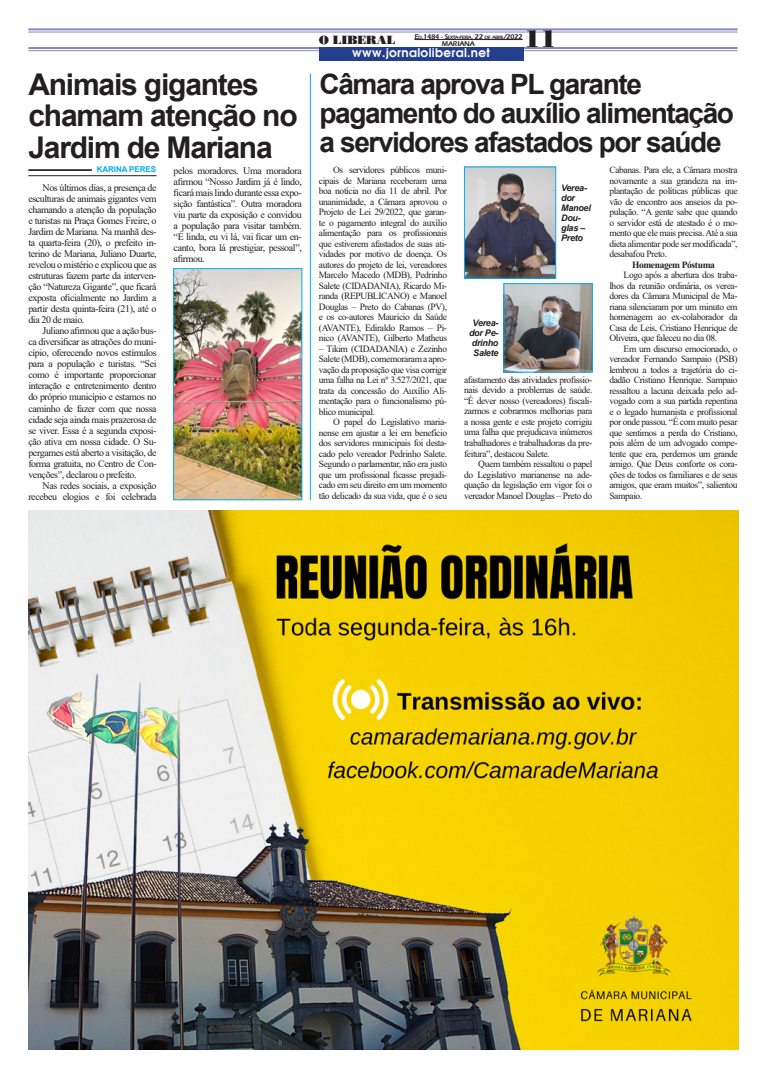
<style>
.page{position:relative;width:766px;height:1078px;background:#fff}
.page>*{position:absolute;margin:0;border:0;box-sizing:border-box;transform-origin:0 0}
.t1{font:700 30px/31px "Arial";letter-spacing:-.04em;color:#231f20}
.t2{font:700 28px/29px "Arial";letter-spacing:-.05em;color:#231f20}
.t3{font:24px "Bodnoff";color:#231f20}
.t4{font:12px "Avalon";letter-spacing:.03em;color:#fff}
.t5{font:12px "Bodnoff";color:#231f20}
.t6{font:10px/11px "Times New Roman";letter-spacing:-.04em;color:#231f20;text-align:justify}
.t7{font:9.5px/10.5px "Times New Roman";letter-spacing:-.04em;color:#231f20;text-align:justify}
.t8{font:700 9.5px "Times New Roman";letter-spacing:-.04em;color:#231f20}
.t9{font:italic 700 9px/10px "Arial";letter-spacing:-.03em;color:#231f20}
.t10{font:700 8px "Arial";letter-spacing:-.005em;color:#00aeef}
.t11{font:7px "Erie Black";letter-spacing:-.06em;color:#231f20}
.t12{font:7px "Erie Black";color:#231f20}
.s1{font-size:4.9px}
</style>
<div class="page">
<hr style="left:28px;top:47px;width:709px;height:2px;background:#8688ba">
<hr style="left:28px;top:50px;width:709px;height:1px;background:#8688ba">
<div style="left:319px;top:47px;width:204px;height:13px;background:#253f8e"></div>
<hr style="left:28px;top:28px;width:709px;height:2px;background:#8688ba">
<hr style="left:28px;top:32px;width:709px;height:1px;background:#8688ba">
<hr style="left:414px;top:39px;width:108px;height:1px;background:#231f20">
<hr style="left:28px;top:169px;width:64px;height:1px;background:#231f20">
<hr style="left:28px;top:170px;width:64px;height:1px;background:#231f20">
<hr style="left:28px;top:175px;width:128px;height:1px;background:#231f20">
<img style="left:28px;top:510px;width:710px;height:539px">
<img style="left:175px;top:270px;width:125px;height:228px">
<div style="left:173px;top:268px;width:129px;height:232px;border:1px solid #00aeef"></div>
<hr style="left:310px;top:74px;width:1px;height:426px;background:#00aeef">
<img style="left:466px;top:169px;width:88px;height:107px">
<div style="left:464px;top:167px;width:92px;height:111px;border:1px solid #00aeef"></div>
<img style="left:505px;top:285px;width:85px;height:85px">
<div style="left:503px;top:283px;width:89px;height:89px;border:1px solid #00aeef"></div>
<p class="t12" style="left:442px;top:39px;width:34px">MARIANA</p>
<h3 class="t3" style="left:524px;top:24px;width:34px">11</h3>
<p class="t5" style="left:319px;top:32px;width:78px">O LIBERAL</p>
<p class="t11" style="left:414px;top:32px;width:110px">E<span class="s1">D</span>.1484 - S<span class="s1">EXTA</span>-<span class="s1">FEIRA</span>, 22 <span class="s1">DE ABRIL</span>/2022</p>
<p class="t4" style="left:352px;top:45px;width:140px">www.jornaloliberal.net</p>
<h1 class="t1" style="left:28px;top:70px;width:271px">Animais gigantes chamam atenção no<br>Jardim de Mariana</h1>
<h2 class="t2" style="left:319px;top:70px;width:416px">Câmara aprova PL garante pagamento do auxílio alimentação a servidores afastados por saúde</h2>
<p class="t6" style="left:28px;top:182px;width:130px;text-indent:14px">Nos últimos dias, a presença de esculturas de animais gigantes vem chamando a atenção da população e turistas na Praça Gomes Freire, o Jardim de Mariana. Na manhã des&shy;ta quarta-feira (20), o prefeito in&shy;terino de Mariana, Juliano Duarte, revelou o mistério e explicou que as estruturas fazem parte da interven&shy;ção “Natureza Gigante”, que ficará exposta oficialmente no Jardim a partir desta quinta-feira (21), até o dia 20 de maio.</p>
<p class="t6" style="left:28px;top:325px;width:130px;text-indent:14px">Juliano afirmou que a ação bus&shy;ca diversificar as atrações do muni&shy;cípio, oferecendo novos estímulos para a população e turistas. “Sei como é importante proporcionar interação e entretenimento dentro do próprio município e estamos no caminho de fazer com que nossa cidade seja ainda mais prazerosa de se viver. Essa é a segunda exposi&shy;ção ativa em nossa cidade. O Su&shy;pergames está aberto a visitação, de forma gratuita, no Centro de Con&shy;venções”, declarou o prefeito.</p>
<p class="t6" style="left:28px;top:479px;width:130px;text-align:right">Nas redes sociais, a exposição recebeu elogios e foi celebrada</p>
<p class="t7" style="left:609px;top:164px;width:130px">Cabanas. Para ele, a Câmara mostra novamente a sua grandeza na im&shy;plantação de políticas públicas que vão de encontro aos anseios da po&shy;pulação. “A gente sabe que quando o servidor está de atestado é o mo&shy;mento que ele mais precisa. Até a sua dieta alimentar pode ser modificada”, desabafou Preto.</p>
<p class="t8" style="left:632px;top:257px;width:84px">Homenagem Póstuma</p>
<p class="t7" style="left:609px;top:269px;width:130px;text-indent:14px">Logo após a abertura dos traba&shy;lhos da reunião ordinária, os verea&shy;dores da Câmara Municipal de Ma&shy;riana silenciaram por um minuto em homenagem ao ex-colaborador da Casa de Leis, Cristiano Henrique de Oliveira, que faleceu no dia 08.</p>
<p class="t7" style="left:609px;top:343px;width:130px;text-indent:14px">Em um discurso emocionado, o vereador Fernando Sampaio (PSB) lembrou a todos a trajetória do ci&shy;dadão Cristiano Henrique. Sampaio ressaltou a lacuna deixada pelo ad&shy;vogado com a sua partida repentina e o legado humanista e profissional por onde passou. “É com muito pesar que sentimos a perda do Cristiano, pois além de um advogado compe&shy;tente que era, perdemos um grande amigo. Que Deus conforte os cora&shy;ções de todos os familiares e de seus amigos, que eram muitos”, salientou Sampaio.</p>
<p class="t6" style="left:173px;top:164px;width:130px">pelos moradores. Uma moradora afirmou “Nosso Jardim já é lindo, ficará mais lindo durante essa expo&shy;sição fantástica”. Outra moradora viu parte da exposição e convidou a população para visitar também. “É linda, eu vi lá, vai ficar um en&shy;canto, bora lá prestigiar, pessoal”, afirmou.</p>
<p class="t7" style="left:319px;top:164px;width:130px;text-indent:14px">Os servidores públicos muni&shy;cipais de Mariana receberam uma boa notícia no dia 11 de abril. Por unanimidade, a Câmara aprovou o Projeto de Lei 29/2022, que garan&shy;te o pagamento integral do auxílio alimentação para os profissionais que estiverem afastados de suas ati&shy;vidades por motivo de doença. Os autores do projeto de lei, vereadores Marcelo Macedo (MDB), Pedrinho Salete (CIDADANIA), Ricardo Mi&shy;randa (REPUBLICANO) e Manoel Douglas – Preto do Cabanas (PV), e os co-autores Maurício da Saúde (AVANTE), Ediraldo Ramos – Pi&shy;nico (AVANTE), Gilberto Matheus</p>
<p class="t7" style="left:319px;top:343px;width:130px">– Tikim (CIDADANIA) e Zezinho Salete (MDB), comemoraram a apro&shy;vação da proposição que visa corrigir uma falha na Lei nº 3.527/2021, que trata da concessão do Auxílio Ali&shy;mentação para o funcionalismo pú&shy;blico municipal.</p>
<p class="t7" style="left:319px;top:416px;width:130px;text-indent:14px">O papel do Legislativo maria&shy;nense em ajustar a lei em benefício dos servidores municipais foi desta&shy;cado pelo vereador Pedrinho Salete.<br>Segundo o parlamentar, não era justo que um profissional ficasse prejudi&shy;cado em seu direito em um momento tão delicado da sua vida, que é o seu</p>
<p class="t10" style="left:97px;top:164px;width:61px">KARINA PERES</p>
<p class="t9" style="left:561px;top:183px;width:31px">Verea&shy;dor<br>Manoel<br>Dou&shy;glas –<br>Preto</p>
<p class="t9" style="left:469px;top:318px;width:31px;text-align:center">Verea&shy;dor Pe&shy;drinho<br>Salete</p>
<p class="t7" style="left:464px;top:374px;width:130px">afastamento das atividades profissio&shy;nais devido a problemas de saúde. “É dever nosso (vereadores) fiscali&shy;zarmos e cobrarmos melhorias para a nossa gente e este projeto corrigiu uma falha que prejudicava inúmeros trabalhadores e trabalhadoras da pre&shy;feitura”, destacou Salete.</p>
<p class="t7" style="left:464px;top:458px;width:130px;text-indent:14px">Quem também ressaltou o papel do Legislativo marianense na ade&shy;quação da legislação em vigor foi o vereador Manoel Douglas – Preto do</p>
</div>
